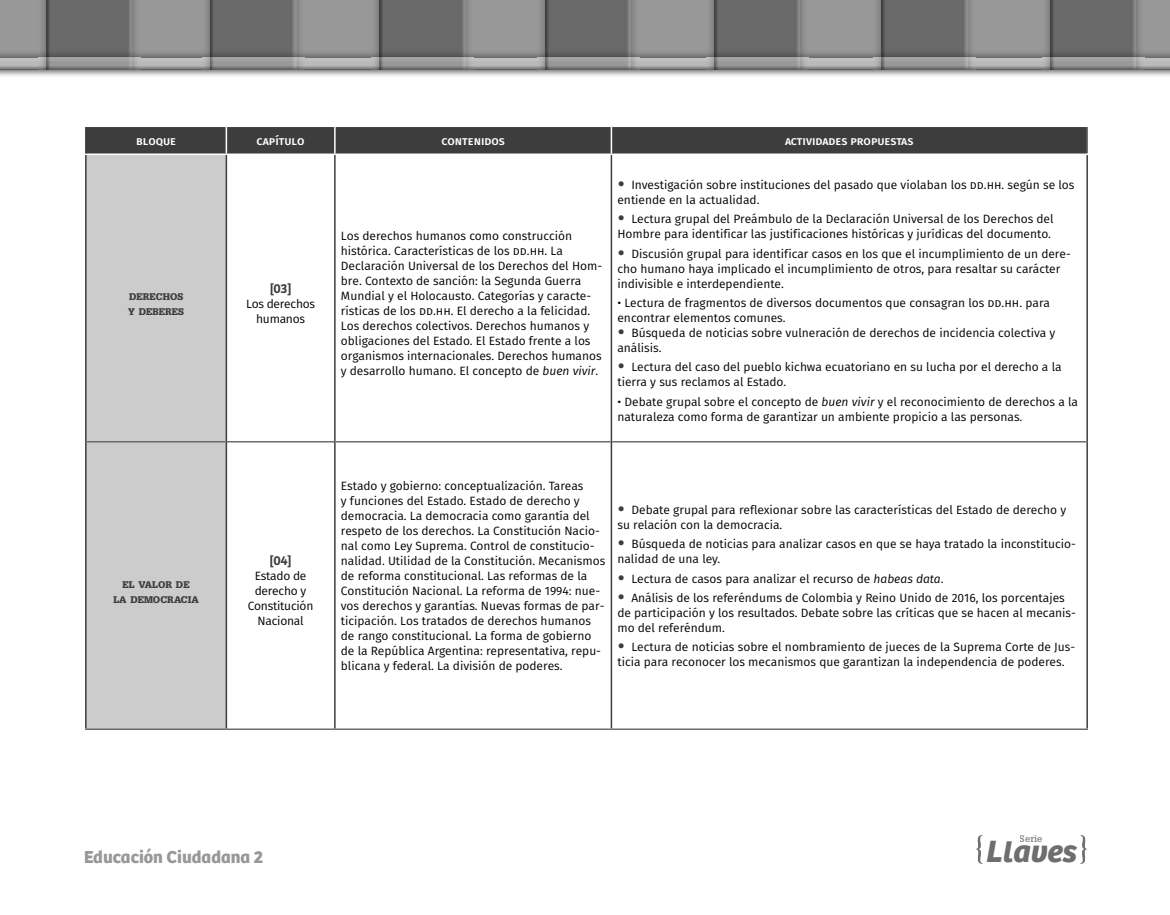
<style>
.page{position:relative;width:1170px;height:915px;background:#fff}
.page>*{position:absolute;margin:0;border:0;box-sizing:border-box;transform-origin:0 0}
.t1{font:italic 700 31.95px "Bree";color:#6e6e6e}
.t2{font:700 18px "Bree";color:#989898}
.t3{font:600 13.5px "Bree";color:#3d3d3d}
.t4{font:12px/15px "Fira Sans";color:#000}
.t5{font:12px/15px "Fira Sans";letter-spacing:-.02em;color:#000;text-align:center}
.t6{font:500 12px "Fira Sans";color:#fff}
.t7{font:900 9.45px/15px "Glypha LT Std";color:#3d3d3d}
.t8{font:700 9.3px "Glypha LT Std";color:#6e6e6e}
.s1{font-style:italic}
.s2{font-size:24px;color:#3d3d3d}
.s3{font-size:29.7px}
</style>
<div class="page">
<svg style="left:976px;top:835px;width:7px;height:29px"></svg>
<svg style="left:1080px;top:835px;width:7px;height:29px"></svg>
<div style="left:87px;top:155px;width:138px;height:573px;background:#ccc"></div>
<svg style="left:227px;top:155px;width:859px;height:573px"></svg>
<hr style="left:85px;top:155px;width:2px;height:286px;background:#3d3d3d">
<hr style="left:1086px;top:155px;width:1px;height:286px;background:#3d3d3d">
<hr style="left:85px;top:441px;width:2px;height:287px;background:#3d3d3d">
<hr style="left:1086px;top:441px;width:1px;height:287px;background:#3d3d3d">
<hr style="left:87px;top:441px;width:138px;height:1px;background:#6c6c6c">
<hr style="left:227px;top:441px;width:107px;height:1px;background:#6c6c6c">
<hr style="left:335px;top:441px;width:275px;height:1px;background:#6c6c6c">
<hr style="left:612px;top:441px;width:474px;height:1px;background:#6c6c6c">
<hr style="left:85px;top:728px;width:141px;height:1px;background:#6c6c6c">
<hr style="left:226px;top:728px;width:109px;height:1px;background:#6c6c6c">
<hr style="left:335px;top:728px;width:276px;height:1px;background:#6c6c6c">
<hr style="left:611px;top:728px;width:476px;height:1px;background:#6c6c6c">
<svg style="left:87px;top:126px;width:1000px;height:27px;background:#454545"></svg>
<hr style="left:225px;top:155px;width:2px;height:286px;background:#3d3d3d">
<hr style="left:85px;top:127px;width:2px;height:26px;background:#3d3d3d">
<hr style="left:334px;top:155px;width:1px;height:286px;background:#3d3d3d">
<hr style="left:610px;top:155px;width:2px;height:286px;background:#3d3d3d">
<hr style="left:225px;top:441px;width:2px;height:287px;background:#3d3d3d">
<hr style="left:334px;top:441px;width:1px;height:287px;background:#3d3d3d">
<hr style="left:610px;top:441px;width:2px;height:287px;background:#3d3d3d">
<div style="left:0;top:0;width:1169px;height:72px;background:#000;opacity:.45"></div>
<div style="left:0;top:50px;width:1169px;height:28px;background:#000;opacity:.55"></div>
<div style="left:0;top:55px;width:1169px;height:17px;background:#000;opacity:.45"></div>
<p class="t6" style="left:136px;top:132px;width:41px">bloque</p>
<p class="t6" style="left:256px;top:132px;width:49px">capítulo</p>
<p class="t6" style="left:441px;top:132px;width:65px">contenidos</p>
<p class="t6" style="left:785px;top:132px;width:130px">actividades propuestas</p>
<p class="t7" style="left:128px;top:289px;width:57px">DERECHOS<br>Y DEBERES</p>
<p class="t7" style="left:113px;top:576px;width:87px;text-align:center">EL VALOR DE<br>LA DEMOCRACIA</p>
<p class="t3" style="left:270px;top:280px;width:23px">[03]</p>
<p class="t5" style="left:246px;top:297px;width:70px">Los derechos humanos</p>
<p class="t3" style="left:269px;top:552px;width:24px">[04]</p>
<p class="t5" style="left:248px;top:569px;width:67px">Estado de derecho y<br>Constitución<br>Nacional</p>
<p class="t4" style="left:341px;top:229px;width:263px">Los derechos humanos como construcción histórica. Características de los dd.hh. La Declaración Universal de los Derechos del Hom&shy;bre. Contexto de sanción: la Segunda Guerra Mundial y el Holocausto. Categorías y caracte&shy;rísticas de los dd.hh. El derecho a la felicidad.<br>Los derechos colectivos. Derechos humanos y obligaciones del Estado. El Estado frente a los organismos internacionales. Derechos humanos y desarrollo humano. El concepto de <span class="s1">buen vivir</span>.</p>
<p class="t4" style="left:617px;top:178px;width:458px"><span class="s2">•</span> Investigación sobre instituciones del pasado que violaban los dd.hh. según se los entiende en la actualidad.</p>
<p class="t4" style="left:617px;top:212px;width:438px"><span class="s2">•</span> Lectura grupal del Preámbulo de la Declaración Universal de los Derechos del<br>Hombre para identificar las justificaciones históricas y jurídicas del documento.</p>
<p class="t4" style="left:617px;top:247px;width:455px"><span class="s2">•</span> Discusión grupal para identificar casos en los que el incumplimiento de un dere&shy;cho humano haya implicado el incumplimiento de otros, para resaltar su carácter indivisible e interdependiente.</p>
<p class="t4" style="left:617px;top:296px;width:434px">• Lectura de fragmentos de diversos documentos que consagran los dd.hh. para encontrar elementos comunes.</p>
<p class="t4" style="left:617px;top:326px;width:439px"><span class="s2">•</span> Búsqueda de noticias sobre vulneración de derechos de incidencia colectiva y análisis.</p>
<p class="t4" style="left:617px;top:360px;width:446px"><span class="s2">•</span> Lectura del caso del pueblo kichwa ecuatoriano en su lucha por el derecho a la tierra y sus reclamos al Estado.</p>
<p class="t4" style="left:617px;top:394px;width:462px">• Debate grupal sobre el concepto de <span class="s1">buen vivir</span> y el reconocimiento de derechos a la naturaleza como forma de garantizar un ambiente propicio a las personas.</p>
<p class="t4" style="left:341px;top:479px;width:266px">Estado y gobierno: conceptualización. Tareas<br>y funciones del Estado. Estado de derecho y democracia. La democracia como garantía del respeto de los derechos. La Constitución Nacio&shy;nal como Ley Suprema. Control de constitucio&shy;nalidad. Utilidad de la Constitución. Mecanismos de reforma constitucional. Las reformas de la Constitución Nacional. La reforma de 1994: nue&shy;vos derechos y garantías. Nuevas formas de par&shy;ticipación. Los tratados de derechos humanos de rango constitucional. La forma de gobierno de la República Argentina: representativa, repu&shy;blicana y federal. La división de poderes.</p>
<p class="t4" style="left:617px;top:503px;width:450px"><span class="s2">•</span> Debate grupal para reflexionar sobre las características del Estado de derecho y su relación con la democracia.</p>
<p class="t4" style="left:617px;top:537px;width:460px"><span class="s2">•</span> Búsqueda de noticias para analizar casos en que se haya tratado la inconstitucio&shy;nalidad de una ley.</p>
<p class="t4" style="left:617px;top:571px;width:327px"><span class="s2">•</span> Lectura de casos para analizar el recurso de <span class="s1">habeas data</span>.</p>
<p class="t4" style="left:617px;top:591px;width:460px"><span class="s2">•</span> Análisis de los referéndums de Colombia y Reino Unido de 2016, los porcentajes de participación y los resultados. Debate sobre las críticas que se hacen al mecanis&shy;mo del referéndum.</p>
<p class="t4" style="left:617px;top:640px;width:459px"><span class="s2">•</span> Lectura de noticias sobre el nombramiento de jueces de la Suprema Corte de Jus&shy;ticia para reconocer los mecanismos que garantizan la independencia de poderes.</p>
<p class="t8" style="left:1019px;top:832px;width:24px">Serie</p>
<h2 class="t2" style="left:84px;top:845px;width:181px">Educación Ciudadana 2</h2>
<h1 class="t1" style="left:985px;top:831px;width:92px">L<span class="s3">l</span>aves</h1>
</div>
